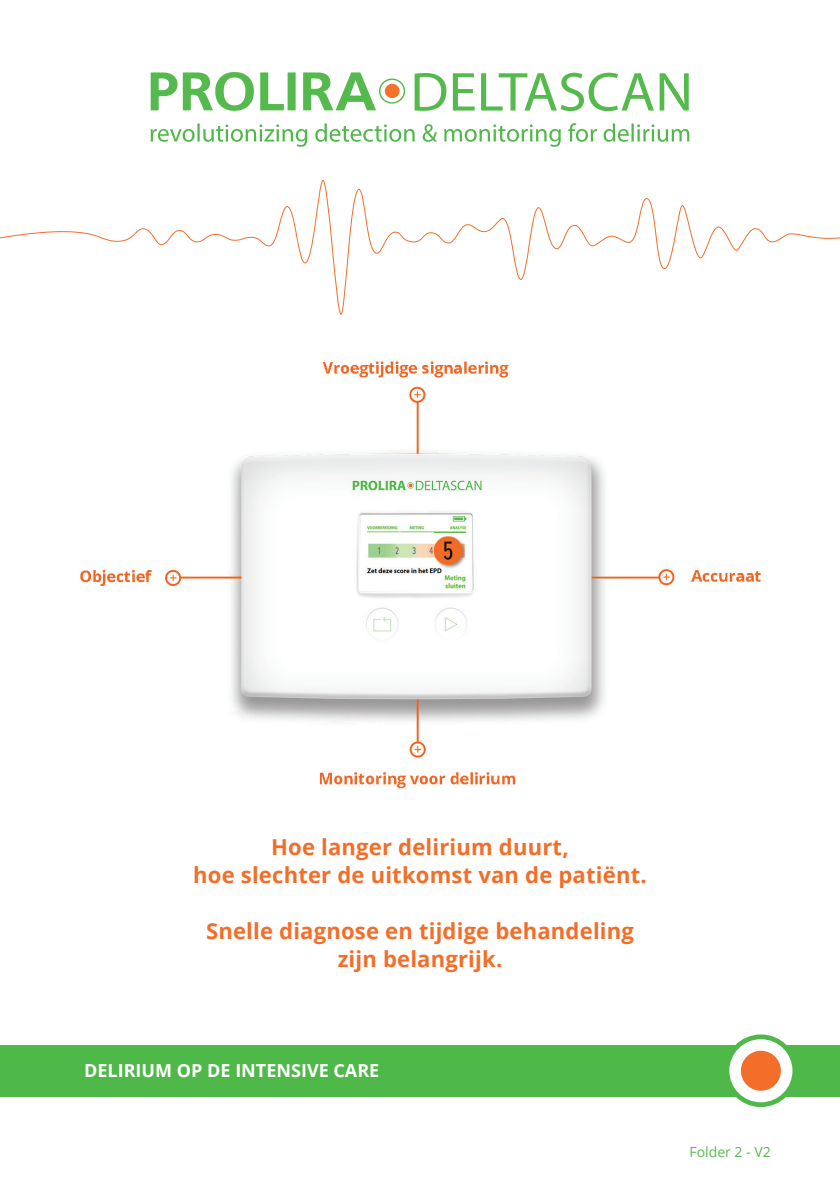
<style>
.page{position:relative;width:840px;height:1191px;background:#fff}
.page>*{position:absolute;margin:0;border:0;box-sizing:border-box;transform-origin:0 0}
.t1{font:700 22px/28px "Open Sans";letter-spacing:.01em;color:#f36e29;text-align:center}
.t2{font:700 18px "Open Sans";color:#fff}
.t3{font:14px "Open Sans";color:#55ba4d}
</style>
<div class="page">
<div style="left:0;top:1045px;width:839px;height:51px;background:#4eb848"></div>
<svg style="left:726px;top:1036px;width:68px;height:68px;fill:#fff"></svg>
<div style="left:724px;top:1034px;width:72px;height:73px;border:5px solid #4eb848;border-radius:50%"></div>
<div style="left:740px;top:1050px;width:40px;height:40px;background:#f36e29;border-radius:50%"></div>
<svg style="left:151px;top:123px;width:538px;height:24px"></svg>
<svg style="left:150px;top:72px;width:104px;height:39px"></svg>
<svg style="left:659px;top:73px;width:29px;height:38px"></svg>
<svg style="left:414px;top:73px;width:32px;height:38px"></svg>
<svg style="left:452px;top:73px;width:22px;height:38px"></svg>
<svg style="left:260px;top:72px;width:35px;height:38px"></svg>
<svg style="left:481px;top:73px;width:172px;height:38px"></svg>
<svg style="left:303px;top:72px;width:102px;height:38px"></svg>
<div style="left:384px;top:84px;width:15px;height:14px;background:#f3712a;border-radius:50%"></div>
<svg style="left:0;top:180px;width:839px;height:135px"></svg>
<img style="left:80px;top:360px;width:681px;height:429px">
<p class="t1" style="left:193px;top:832px;width:454px">Hoe langer delirium duurt,<br>hoe slechter de uitkomst van de patiënt.</p>
<p class="t1" style="left:206px;top:916px;width:429px">Snelle diagnose en tijdige behandeling zijn belangrijk.</p>
<p class="t2" style="left:84px;top:1058px;width:296px">DELIRIUM OP DE INTENSIVE CARE</p>
<p class="t3" style="left:689px;top:1142px;width:83px">Folder 2 - V2</p>
</div>
